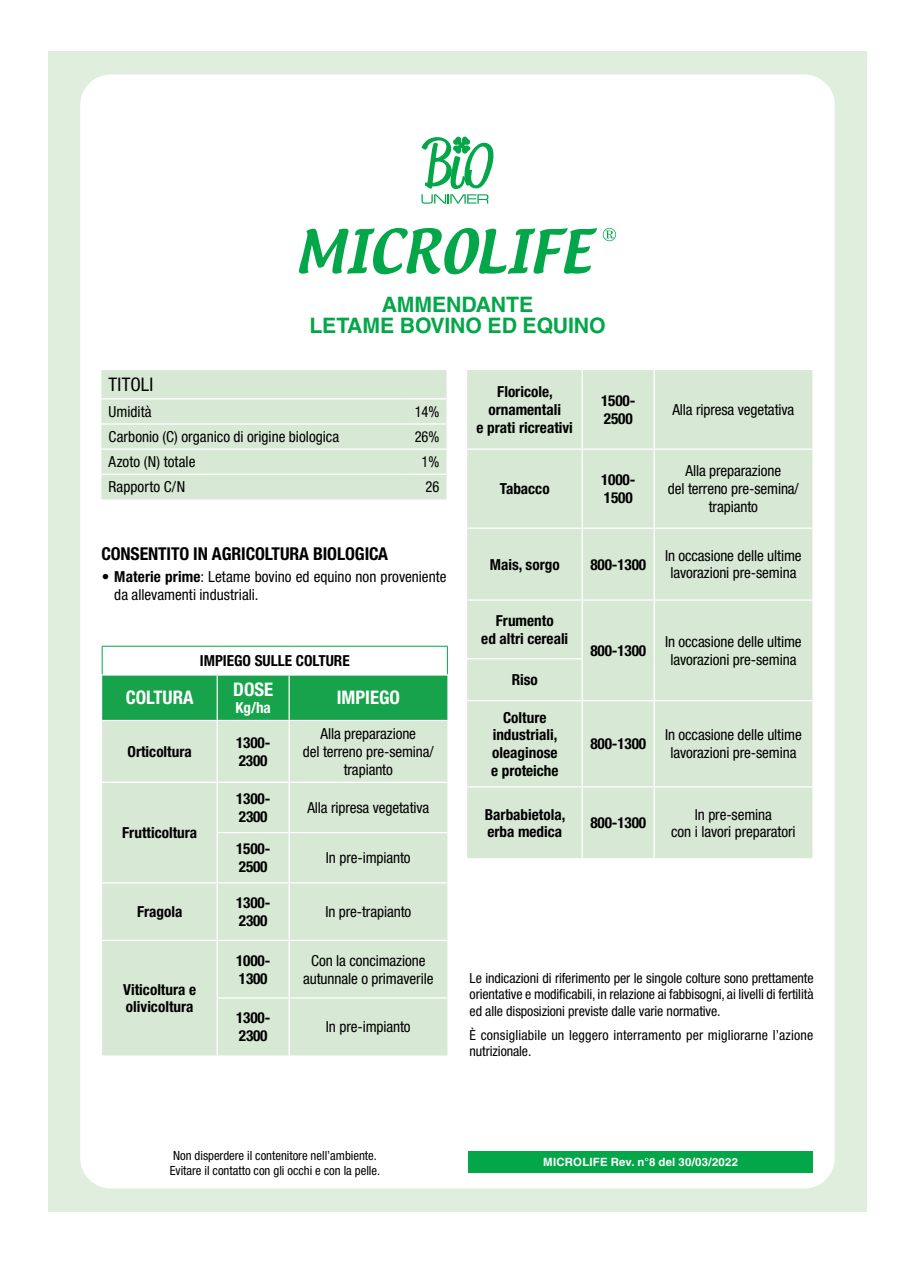
<style>
.page{position:relative;width:915px;height:1263px;background:#fff}
.page>*{position:absolute;margin:0;border:0;box-sizing:border-box;transform-origin:0 0}
.t1{font:700 21.3px/21.3px "Helvetica LT Std";letter-spacing:-.01em;color:#04a64a;text-align:center}
.t2{font:700 condensed 18.75px "Helvetica Neue LT Std";color:#fff}
.t3{font:condensed 18.75px "Helvetica Neue LT Std";letter-spacing:.015em;color:#000}
.t4{font:700 condensed 17.7px "Helvetica Neue LT Std";letter-spacing:-.005em;color:#000}
.t5{font:condensed 15.15px/17.7px "Helvetica Neue LT Std";letter-spacing:-.005em;color:#000;text-align:center}
.t6{font:700 condensed 15.15px/17.7px "Helvetica Neue LT Std";color:#000}
.t7{font:condensed 15.15px "Helvetica Neue LT Std";letter-spacing:-.005em;color:#000;scale:.95 1}
.t8{font:700 condensed 15.15px "Helvetica Neue LT Std";color:#fff}
.t9{font:condensed 13.95px/16.5px "Helvetica Neue LT Std";letter-spacing:-.005em;color:#000;text-align:justify}
.t10{font:condensed 12.6px/15.1px "Helvetica Neue LT Std";color:#000}
.t11{font:700 11.4px "Helvetica LT Std";letter-spacing:.02em;color:#fff}
.s1{font-weight:700}
</style>
<div class="page">
<div style="left:48px;top:51px;width:818px;height:1161px;background:#dfeedd"></div>
<div style="left:80px;top:75px;width:754px;height:1113px;background:#fff;border-radius:30px"></div>
<div style="left:468px;top:1151px;width:344px;height:22px;background:#04a64a"></div>
<svg style="left:421px;top:137px;width:73px;height:67px"></svg>
<svg style="left:299px;top:228px;width:316px;height:46px"></svg>
<div style="left:101px;top:370px;width:345px;height:129px;background:#d7e9d4"></div>
<hr style="left:101px;top:398px;width:302px;height:1px;background:#fff">
<hr style="left:403px;top:398px;width:43px;height:1px;background:#fff">
<hr style="left:101px;top:423px;width:302px;height:2px;background:#fff">
<hr style="left:403px;top:423px;width:43px;height:2px;background:#fff">
<hr style="left:101px;top:448px;width:302px;height:2px;background:#fff">
<hr style="left:403px;top:448px;width:43px;height:2px;background:#fff">
<hr style="left:101px;top:474px;width:302px;height:1px;background:#fff">
<hr style="left:403px;top:474px;width:43px;height:1px;background:#fff">
<div style="left:102px;top:721px;width:345px;height:334px;background:#d7e8d4"></div>
<hr style="left:216px;top:721px;width:2px;height:61px;background:#fff">
<hr style="left:288px;top:721px;width:2px;height:61px;background:#fff">
<hr style="left:102px;top:782px;width:115px;height:1px;background:#fff">
<hr style="left:217px;top:782px;width:72px;height:1px;background:#fff">
<hr style="left:216px;top:783px;width:2px;height:49px;background:#fff">
<hr style="left:289px;top:782px;width:158px;height:1px;background:#fff">
<hr style="left:288px;top:783px;width:2px;height:49px;background:#fff">
<hr style="left:216px;top:832px;width:73px;height:1px;background:#fff">
<hr style="left:216px;top:833px;width:2px;height:49px;background:#fff">
<hr style="left:289px;top:832px;width:158px;height:1px;background:#fff">
<hr style="left:288px;top:833px;width:2px;height:49px;background:#fff">
<hr style="left:102px;top:882px;width:115px;height:1px;background:#fff">
<hr style="left:217px;top:882px;width:72px;height:1px;background:#fff">
<hr style="left:216px;top:883px;width:2px;height:57px;background:#fff">
<hr style="left:289px;top:882px;width:158px;height:1px;background:#fff">
<hr style="left:288px;top:883px;width:2px;height:57px;background:#fff">
<hr style="left:102px;top:940px;width:115px;height:1px;background:#fff">
<hr style="left:217px;top:940px;width:72px;height:1px;background:#fff">
<hr style="left:216px;top:941px;width:2px;height:56px;background:#fff">
<hr style="left:289px;top:940px;width:158px;height:1px;background:#fff">
<hr style="left:288px;top:941px;width:2px;height:56px;background:#fff">
<hr style="left:216px;top:997px;width:73px;height:1px;background:#fff">
<hr style="left:216px;top:998px;width:2px;height:57px;background:#fff">
<hr style="left:289px;top:997px;width:158px;height:1px;background:#fff">
<hr style="left:288px;top:998px;width:2px;height:57px;background:#fff">
<hr style="left:102px;top:646px;width:115px;height:1px;background:#04a64a">
<svg style="left:102px;top:647px;width:346px;height:73px"></svg>
<hr style="left:217px;top:646px;width:72px;height:1px;background:#04a64a">
<hr style="left:289px;top:646px;width:158px;height:1px;background:#04a64a">
<div style="left:467px;top:370px;width:345px;height:488px;background:#d7e8d4"></div>
<hr style="left:581px;top:370px;width:1px;height:78px;background:#fff">
<hr style="left:653px;top:370px;width:1px;height:78px;background:#fff">
<hr style="left:467px;top:448px;width:115px;height:2px;background:#fff">
<hr style="left:582px;top:448px;width:72px;height:2px;background:#fff">
<hr style="left:581px;top:450px;width:1px;height:77px;background:#fff">
<hr style="left:654px;top:448px;width:158px;height:2px;background:#fff">
<hr style="left:653px;top:450px;width:1px;height:77px;background:#fff">
<hr style="left:467px;top:527px;width:115px;height:2px;background:#fff">
<hr style="left:582px;top:527px;width:72px;height:2px;background:#fff">
<hr style="left:581px;top:529px;width:1px;height:70px;background:#fff">
<hr style="left:654px;top:527px;width:158px;height:2px;background:#fff">
<hr style="left:653px;top:529px;width:1px;height:70px;background:#fff">
<hr style="left:467px;top:599px;width:115px;height:2px;background:#fff">
<hr style="left:582px;top:599px;width:72px;height:2px;background:#fff">
<hr style="left:581px;top:601px;width:1px;height:57px;background:#fff">
<hr style="left:654px;top:599px;width:158px;height:2px;background:#fff">
<hr style="left:653px;top:601px;width:1px;height:58px;background:#fff">
<hr style="left:467px;top:658px;width:115px;height:1px;background:#fff">
<hr style="left:581px;top:659px;width:1px;height:41px;background:#fff">
<hr style="left:653px;top:659px;width:1px;height:41px;background:#fff">
<hr style="left:467px;top:700px;width:115px;height:1px;background:#fff">
<hr style="left:582px;top:700px;width:72px;height:1px;background:#fff">
<hr style="left:581px;top:701px;width:1px;height:85px;background:#fff">
<hr style="left:654px;top:700px;width:158px;height:1px;background:#fff">
<hr style="left:653px;top:701px;width:1px;height:85px;background:#fff">
<hr style="left:467px;top:786px;width:115px;height:1px;background:#fff">
<hr style="left:582px;top:786px;width:72px;height:1px;background:#fff">
<hr style="left:581px;top:787px;width:1px;height:71px;background:#fff">
<hr style="left:654px;top:786px;width:158px;height:1px;background:#fff">
<hr style="left:653px;top:787px;width:1px;height:71px;background:#fff">
<h1 class="t1" style="left:309px;top:293px;width:297px">AMMENDANTE<br>LETAME BOVINO ED EQUINO</h1>
<p class="t3" style="left:108px;top:374px;width:46px">TITOLI</p>
<p class="t5" style="left:108px;top:402px;width:45px">Umidità</p>
<p class="t7" style="left:414px;top:403px;width:27px">14%</p>
<p class="t5" style="left:108px;top:428px;width:232px">Carbonio (C) organico di origine biologica</p>
<p class="t7" style="left:414px;top:428px;width:27px">26%</p>
<p class="t5" style="left:108px;top:453px;width:88px">Azoto (N) totale</p>
<p class="t7" style="left:421px;top:453px;width:20px">1%</p>
<p class="t5" style="left:108px;top:478px;width:78px">Rapporto C/N</p>
<p class="t7" style="left:425px;top:478px;width:16px">26</p>
<p class="t4" style="left:101px;top:542px;width:288px">CONSENTITO IN AGRICOLTURA BIOLOGICA</p>
<p class="t5" style="left:114px;top:568px;width:333px;text-align:left;text-indent:-13px"><span class="s1">• Materie prime</span>: Letame bovino ed equino non proveniente da allevamenti industriali.</p>
<p class="t6" style="left:200px;top:652px;width:151px">IMPIEGO SULLE COLTURE</p>
<p class="t2" style="left:126px;top:686px;width:69px">COLTURA</p>
<p class="t2" style="left:233px;top:677px;width:41px">DOSE</p>
<p class="t8" style="left:235px;top:699px;width:37px">Kg/ha</p>
<p class="t2" style="left:336px;top:686px;width:65px">IMPIEGO</p>
<p class="t6" style="left:127px;top:742px;width:66px">Orticoltura</p>
<p class="t6" style="left:236px;top:733px;width:36px">1300-<br>2300</p>
<p class="t5" style="left:303px;top:725px;width:132px">Alla preparazione<br>del terreno pre-semina/ trapianto</p>
<p class="t6" style="left:122px;top:824px;width:76px">Frutticoltura</p>
<p class="t6" style="left:236px;top:789px;width:36px">1300-<br>2300</p>
<p class="t5" style="left:307px;top:799px;width:123px">Alla ripresa vegetativa</p>
<p class="t6" style="left:236px;top:840px;width:36px">1500-<br>2500</p>
<p class="t5" style="left:326px;top:849px;width:86px">In pre-impianto</p>
<p class="t6" style="left:137px;top:903px;width:47px">Fragola</p>
<p class="t6" style="left:236px;top:894px;width:36px">1300-<br>2300</p>
<p class="t5" style="left:325px;top:903px;width:87px">In pre-trapianto</p>
<p class="t6" style="left:123px;top:980px;width:74px">Viticoltura e olivicoltura</p>
<p class="t6" style="left:236px;top:951px;width:36px">1000-<br>1300</p>
<p class="t5" style="left:303px;top:951px;width:132px">Con la concimazione autunnale o primaverile</p>
<p class="t6" style="left:236px;top:1009px;width:36px">1300-<br>2300</p>
<p class="t5" style="left:326px;top:1018px;width:86px">In pre-impianto</p>
<p class="t6" style="left:476px;top:383px;width:98px;text-align:center">Floricole, ornamentali<br>e prati ricreativi</p>
<p class="t6" style="left:601px;top:392px;width:36px">1500-<br>2500</p>
<p class="t5" style="left:672px;top:401px;width:123px">Alla ripresa vegetativa</p>
<p class="t6" style="left:499px;top:480px;width:51px">Tabacco</p>
<p class="t6" style="left:601px;top:471px;width:36px">1000-<br>1500</p>
<p class="t5" style="left:667px;top:462px;width:132px">Alla preparazione<br>del terreno pre-semina/ trapianto</p>
<p class="t6" style="left:489px;top:555px;width:71px">Mais, sorgo</p>
<p class="t6" style="left:590px;top:555px;width:57px">800-1300</p>
<p class="t5" style="left:664px;top:546px;width:138px">In occasione delle ultime lavorazioni pre-semina</p>
<p class="t6" style="left:481px;top:612px;width:88px;text-align:center">Frumento<br>ed altri cereali</p>
<p class="t6" style="left:590px;top:641px;width:57px">800-1300</p>
<p class="t5" style="left:665px;top:633px;width:138px">In occasione delle ultime lavorazioni pre-semina</p>
<p class="t6" style="left:511px;top:671px;width:28px">Riso</p>
<p class="t6" style="left:491px;top:708px;width:69px;text-align:center">Colture industriali, oleaginose e proteiche</p>
<p class="t6" style="left:590px;top:735px;width:57px">800-1300</p>
<p class="t5" style="left:665px;top:726px;width:138px">In occasione delle ultime lavorazioni pre-semina</p>
<p class="t6" style="left:484px;top:805px;width:82px">Barbabietola, erba medica</p>
<p class="t6" style="left:590px;top:814px;width:57px">800-1300</p>
<p class="t5" style="left:671px;top:805px;width:126px">In pre-semina<br>con i lavori preparatori</p>
<p class="t9" style="left:469px;top:970px;width:345px">Le indicazioni di riferimento per le singole colture sono prettamente orientative e modificabili, in relazione ai fabbisogni, ai livelli di fertilità ed alle disposizioni previste dalle varie normative.</p>
<p class="t9" style="left:469px;top:1026px;width:345px">È consigliabile un leggero interramento per migliorarne l’azione nutrizionale.</p>
<p class="t10" style="left:170px;top:1148px;width:212px">Non disperdere il contenitore nell’ambiente.<br>Evitare il contatto con gli occhi e con la pelle.</p>
<p class="t11" style="left:543px;top:1155px;width:196px">MICROLIFE Rev. n°8 del 30/03/2022</p>
</div>
